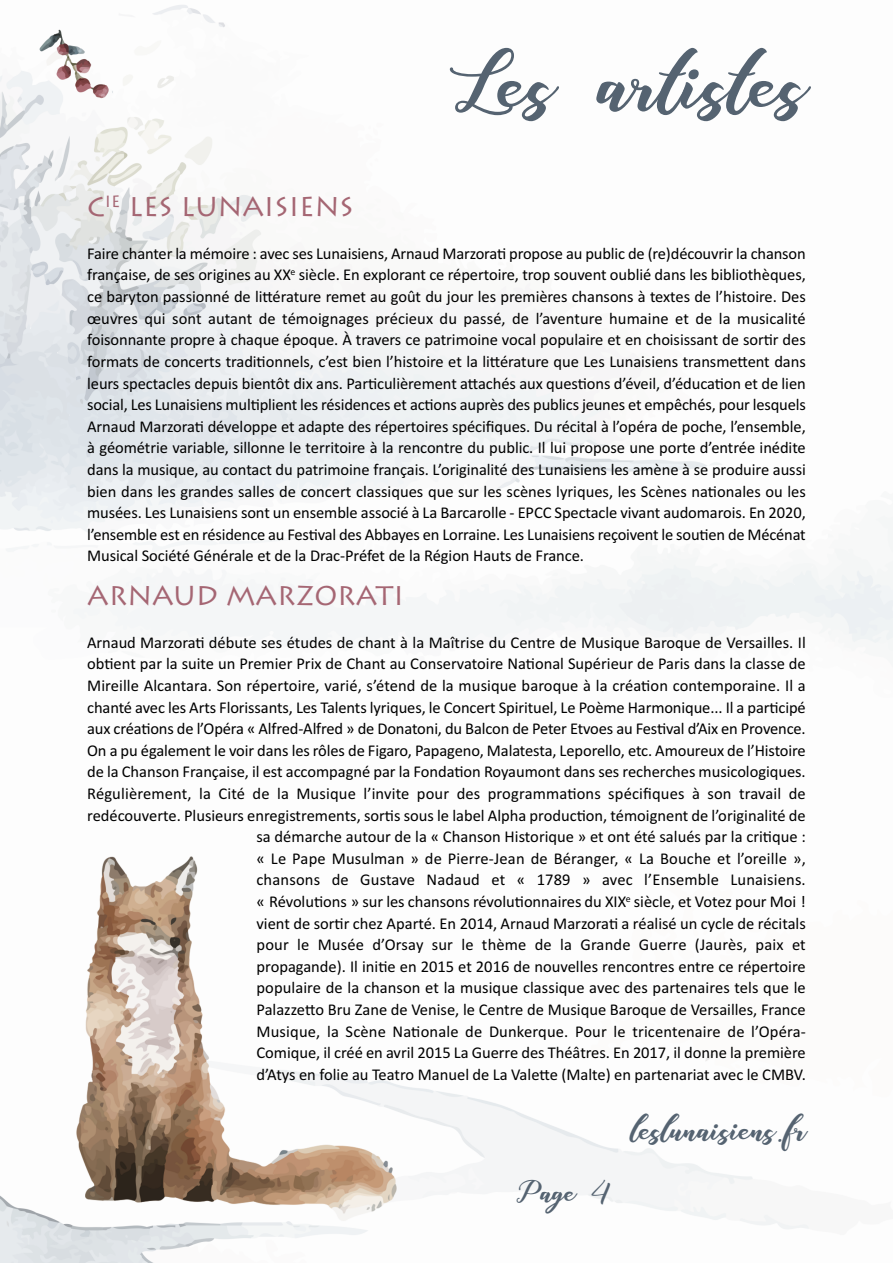
<style>
.page{position:relative;width:893px;height:1263px;background:#fff}
.page>*{position:absolute;margin:0;border:0;box-sizing:border-box;transform-origin:0 0}
.t1{font:105px "Anisha Free";color:#556371}
.t2{font:42px "Anisha Free";color:#556371}
.t3{font:37.5px "Anisha Free";color:#556371}
.t4{font:27px "Lithos Pro";color:#a56673}
.t5{font:16.5px/21.6px "Calibri";color:#000;text-align:justify}
</style>
<div class="page">
<img style="left:0;top:5px;width:893px;height:1258px">
<h1 class="t1" style="left:459px;top:43px;width:349px">Les artistes</h1>
<h3 class="t4" style="left:87px;top:191px;width:268px">C<sup>IE</sup> LES LUNAISIENS</h3>
<p class="t5" style="left:87px;top:242px;width:720px">Faire chanter la mémoire : avec ses Lunaisiens, Arnaud Marzorati propose au public de (re)découvrir la chanson française, de ses origines au XX<sup>e</sup> siècle. En explorant ce répertoire, trop souvent oublié dans les bibliothèques, ce baryton passionné de littérature remet au goût du jour les premières chansons à textes de l’histoire. Des œuvres qui sont autant de témoignages précieux du passé, de l’aventure humaine et de la musicalité foisonnante propre à chaque époque. À travers ce patrimoine vocal populaire et en choisissant de sortir des formats de concerts traditionnels, c’est bien l’histoire et la littérature que Les Lunaisiens transmettent dans leurs spectacles depuis bientôt dix ans. Particulièrement attachés aux questions d’éveil, d’éducation et de lien social, Les Lunaisiens multiplient les résidences et actions auprès des publics jeunes et empêchés, pour lesquels Arnaud Marzorati développe et adapte des répertoires spécifiques. Du récital à l’opéra de poche, l’ensemble, à géométrie variable, sillonne le territoire à la rencontre du public. Il lui propose une porte d’entrée inédite dans la musique, au contact du patrimoine français. L’originalité des Lunaisiens les amène à se produire aussi bien dans les grandes salles de concert classiques que sur les scènes lyriques, les Scènes nationales ou les musées. Les Lunaisiens sont un ensemble associé à La Barcarolle - EPCC Spectacle vivant audomarois. En 2020, l’ensemble est en résidence au Festival des Abbayes en Lorraine. Les Lunaisiens reçoivent le soutien de Mécénat Musical Société Générale et de la Drac-Préfet de la Région Hauts de France.</p>
<h3 class="t4" style="left:87px;top:579px;width:318px">ARNAUD MARZORATI</h3>
<p class="t5" style="left:87px;top:631px;width:720px;text-align:right">Arnaud Marzorati débute ses études de chant à la Maîtrise du Centre de Musique Baroque de Versailles. Il obtient par la suite un Premier Prix de Chant au Conservatoire National Supérieur de Paris dans la classe de Mireille Alcantara. Son répertoire, varié, s’étend de la musique baroque à la création contemporaine. Il a chanté avec les Arts Florissants, Les Talents lyriques, le Concert Spirituel, Le Poème Harmonique... Il a participé aux créations de l’Opéra « Alfred-Alfred » de Donatoni, du Balcon de Peter Etvoes au Festival d’Aix en Provence.<br>On a pu également le voir dans les rôles de Figaro, Papageno, Malatesta, Leporello, etc. Amoureux de l’Histoire de la Chanson Française, il est accompagné par la Fondation Royaumont dans ses recherches musicologiques.<br>Régulièrement, la Cité de la Musique l’invite pour des programmations spécifiques à son travail de redécouverte. Plusieurs enregistrements, sortis sous le label Alpha production, témoignent de l’originalité de sa démarche autour de la « Chanson Historique » et ont été salués par la critique :<br>« Le Pape Musulman » de Pierre-Jean de Béranger, « La Bouche et l’oreille »,<br>chansons de Gustave Nadaud et « 1789 » avec l’Ensemble Lunaisiens.<br>« Révolutions » sur les chansons révolutionnaires du XIX<sup>e</sup> siècle, et Votez pour Moi !<br>vient de sortir chez Aparté. En 2014, Arnaud Marzorati a réalisé un cycle de récitals<br>pour le Musée d’Orsay sur le thème de la Grande Guerre (Jaurès, paix et<br>propagande). Il initie en 2015 et 2016 de nouvelles rencontres entre ce répertoire<br>populaire de la chanson et la musique classique avec des partenaires tels que le<br>Palazzetto Bru Zane de Venise, le Centre de Musique Baroque de Versailles, France<br>Musique, la Scène Nationale de Dunkerque. Pour le tricentenaire de l’Opéra-<br>Comique, il créé en avril 2015 La Guerre des Théâtres. En 2017, il donne la première<br>d’Atys en folie au Teatro Manuel de La Valette (Malte) en partenariat avec le CMBV.</p>
<h2 class="t2" style="left:631px;top:1113px;width:177px">leslunaisiens.fr</h2>
<h3 class="t3" style="left:518px;top:1178px;width:94px">Page 4</h3>
</div>
